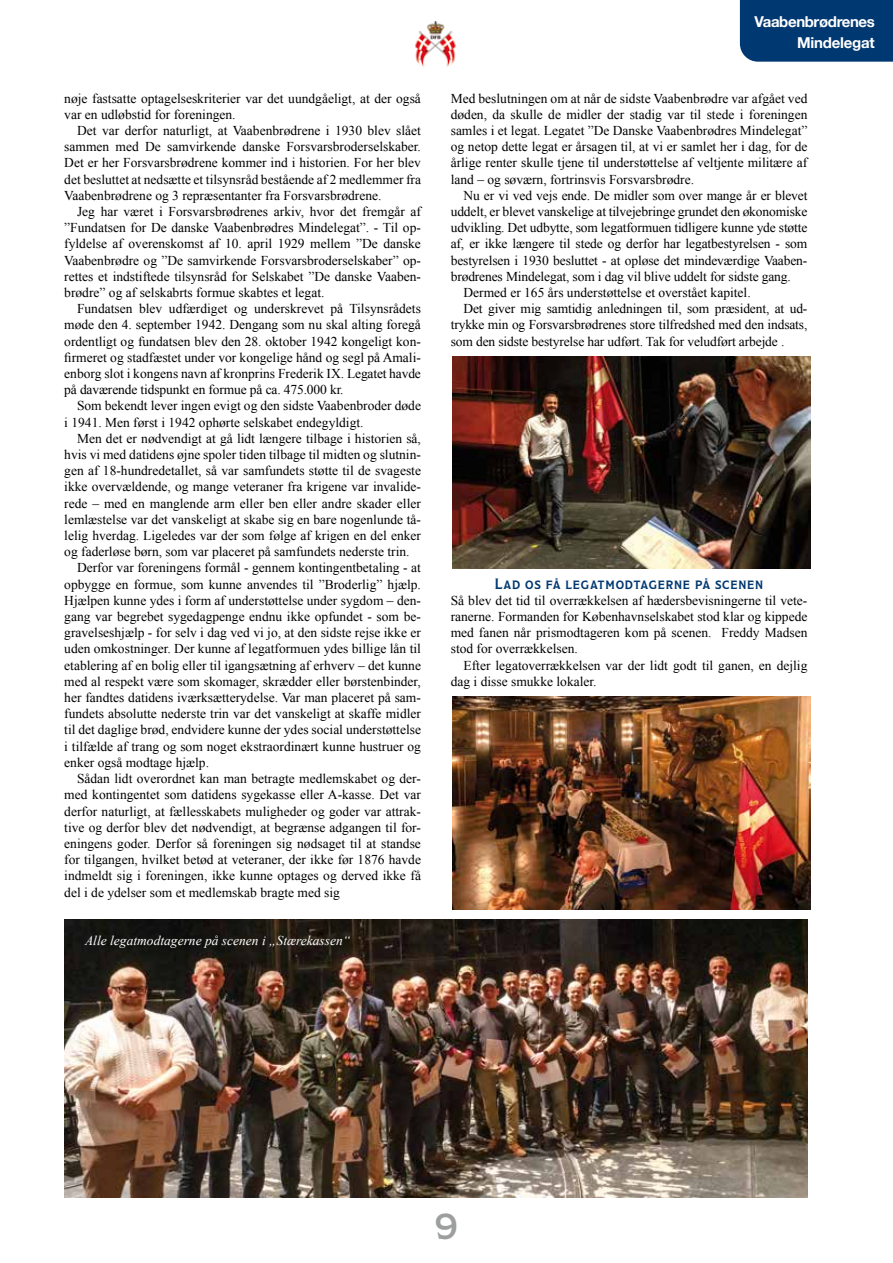
<style>
.page{position:relative;width:893px;height:1263px;background:#fff}
.page>*{position:absolute;margin:0;border:0;box-sizing:border-box;transform-origin:0 0}
.t1{font:36px "Modesto Lite";color:#9c9e9f}
.t2{font:15px "Modesto Lite";letter-spacing:.05em;color:#003871}
.t3{font:700 15px/21px "Helvetica Neue";letter-spacing:-.025em;color:#fff;text-align:right}
.t4{font:13.5px/16.2px "Times New Roman";color:#000;text-align:justify}
.t5{font:italic 13.5px "Times New Roman";color:#fff}
</style>
<div class="page">
<img style="left:415px;top:21px;width:41px;height:46px">
<div style="left:740px;top:0;width:153px;height:62px;background:#003871"></div>
<img style="left:64px;top:920px;width:743px;height:278px">
<img style="left:453px;top:356px;width:357px;height:213px">
<img style="left:453px;top:697px;width:357px;height:212px">
<p class="t4" style="left:64px;top:90px;width:358px">nøje fastsatte optagelseskriterier var det uundgåeligt, at der også var en udløbstid for foreningen.</p>
<p class="t4" style="left:64px;top:122px;width:358px;text-indent:13px">Det var derfor naturligt, at Vaabenbrødrene i 1930 blev slået sammen med De samvirkende danske Forsvarsbroderselskaber.<br>Det er her Forsvarsbrødrene kommer ind i historien. For her blev det besluttet at nedsætte et tilsynsråd bestående af 2 medlemmer fra Vaabenbrødrene og 3 repræsentanter fra Forsvarsbrødrene.</p>
<p class="t4" style="left:64px;top:203px;width:358px;text-indent:13px">Jeg har været i Forsvarsbrødrenes arkiv, hvor det fremgår af ”Fundatsen for De danske Vaabenbrødres Mindelegat”. - Til op&shy;fyldelse af overenskomst af 10. april 1929 mellem ”De danske Vaabenbrødre og ”De samvirkende Forsvarsbroderselskaber” op&shy;rettes et indstiftede tilsynsråd for Selskabet ”De danske Vaaben&shy;brødre” og af selskabrts formue skabtes et legat.</p>
<p class="t4" style="left:64px;top:300px;width:358px;text-indent:13px">Fundatsen blev udfærdiget og underskrevet på Tilsynsrådets møde den 4. september 1942. Dengang som nu skal alting foregå ordentligt og fundatsen blev den 28. oktober 1942 kongeligt kon&shy;firmeret og stadfæstet under vor kongelige hånd og segl på Amali&shy;enborg slot i kongens navn af kronprins Frederik IX. Legatet havde på daværende tidspunkt en formue på ca. 475.000 kr.</p>
<p class="t4" style="left:64px;top:398px;width:358px;text-indent:13px">Som bekendt lever ingen evigt og den sidste Vaabenbroder døde i 1941. Men først i 1942 ophørte selskabet endegyldigt.</p>
<p class="t4" style="left:77px;top:430px;width:345px">Men det er nødvendigt at gå lidt længere tilbage i historien så,</p>
<p class="t4" style="left:64px;top:446px;width:358px">hvis vi med datidens øjne spoler tiden tilbage til midten og slutnin-</p>
<p class="t4" style="left:64px;top:462px;width:358px">gen af 18-hundredetallet, så var samfundets støtte til de svageste</p>
<p class="t4" style="left:64px;top:479px;width:358px">ikke overvældende, og mange veteraner fra krigene var invalide-</p>
<p class="t4" style="left:64px;top:495px;width:358px">rede – med en manglende arm eller ben eller andre skader eller</p>
<p class="t4" style="left:64px;top:511px;width:358px">lemlæstelse var det vanskeligt at skabe sig en bare nogenlunde tå-</p>
<p class="t4" style="left:64px;top:527px;width:358px">lelig hverdag. Ligeledes var der som følge af krigen en del enker</p>
<p class="t4" style="left:64px;top:543px;width:347px">og faderløse børn, som var placeret på samfundets nederste trin.</p>
<p class="t4" style="left:77px;top:560px;width:345px">Derfor var foreningens formål - gennem kontingentbetaling - at</p>
<p class="t4" style="left:64px;top:576px;width:358px">opbygge en formue, som kunne anvendes til ”Broderlig” hjælp.</p>
<p class="t4" style="left:64px;top:592px;width:358px">Hjælpen kunne ydes i form af understøttelse under sygdom – den-</p>
<p class="t4" style="left:64px;top:608px;width:358px">gang var begrebet sygedagpenge endnu ikke opfundet - som be-</p>
<p class="t4" style="left:64px;top:624px;width:358px">gravelseshjælp - for selv i dag ved vi jo, at den sidste rejse ikke er</p>
<p class="t4" style="left:64px;top:641px;width:358px">uden omkostninger. Der kunne af legatformuen ydes billige lån til</p>
<p class="t4" style="left:64px;top:657px;width:358px">etablering af en bolig eller til igangsætning af erhverv – det kunne</p>
<p class="t4" style="left:64px;top:673px;width:358px">med al respekt være som skomager, skrædder eller børstenbinder,</p>
<p class="t4" style="left:64px;top:689px;width:358px">her fandtes datidens iværksætterydelse. Var man placeret på sam-</p>
<p class="t4" style="left:64px;top:705px;width:358px">fundets absolutte nederste trin var det vanskeligt at skaffe midler</p>
<p class="t4" style="left:64px;top:722px;width:358px">til det daglige brød, endvidere kunne der ydes social understøttelse</p>
<p class="t4" style="left:64px;top:738px;width:358px">i tilfælde af trang og som noget ekstraordinært kunne hustruer og</p>
<p class="t4" style="left:64px;top:754px;width:146px">enker også modtage hjælp.</p>
<p class="t4" style="left:77px;top:770px;width:345px">Sådan lidt overordnet kan man betragte medlemskabet og der-</p>
<p class="t4" style="left:64px;top:786px;width:358px">med kontingentet som datidens sygekasse eller A-kasse. Det var</p>
<p class="t4" style="left:64px;top:803px;width:358px">derfor naturligt, at fællesskabets muligheder og goder var attrak-</p>
<p class="t4" style="left:64px;top:819px;width:358px">tive og derfor blev det nødvendigt, at begrænse adgangen til for-</p>
<p class="t4" style="left:64px;top:835px;width:358px">eningens goder. Derfor så foreningen sig nødsaget til at standse</p>
<p class="t4" style="left:64px;top:851px;width:358px">for tilgangen, hvilket betød at veteraner, der ikke før 1876 havde</p>
<p class="t4" style="left:64px;top:867px;width:358px">indmeldt sig i foreningen, ikke kunne optages og derved ikke få</p>
<p class="t4" style="left:64px;top:884px;width:277px">del i de ydelser som et medlemskab bragte med sig</p>
<p class="t5" style="left:85px;top:931px;width:267px">Alle legatmodtagerne på scenen i „Stærekassen“</p>
<p class="t3" style="left:755px;top:12px;width:122px">Vaabenbrødrenes<br>Mindelegat</p>
<p class="t4" style="left:451px;top:90px;width:358px">Med beslutningen om at når de sidste Vaabenbrødre var afgået ved døden, da skulle de midler der stadig var til stede i foreningen samles i et legat. Legatet ”De Danske Vaabenbrødres Mindelegat” og netop dette legat er årsagen til, at vi er samlet her i dag, for de årlige renter skulle tjene til understøttelse af veltjente militære af land – og søværn, fortrinsvis Forsvarsbrødre.</p>
<p class="t4" style="left:463px;top:187px;width:345px">Nu er vi ved vejs ende. De midler som over mange år er blevet</p>
<p class="t4" style="left:451px;top:203px;width:358px">uddelt, er blevet vanskelige at tilvejebringe grundet den økonomiske</p>
<p class="t4" style="left:451px;top:219px;width:358px">udvikling. Det udbytte, som legatformuen tidligere kunne yde støtte</p>
<p class="t4" style="left:451px;top:236px;width:358px">af, er ikke længere til stede og derfor har legatbestyrelsen - som</p>
<p class="t4" style="left:451px;top:252px;width:358px">bestyrelsen i 1930 besluttet - at opløse det mindeværdige Vaaben-</p>
<p class="t4" style="left:451px;top:268px;width:342px">brødrenes Mindelegat, som i dag vil blive uddelt for sidste gang.</p>
<p class="t4" style="left:463px;top:284px;width:289px">Dermed er 165 års understøttelse et overstået kapitel.</p>
<p class="t4" style="left:463px;top:300px;width:345px">Det giver mig samtidig anledningen til, som præsident, at ud-</p>
<p class="t4" style="left:451px;top:317px;width:358px">trykke min og Forsvarsbrødrenes store tilfredshed med den indsats,</p>
<p class="t4" style="left:451px;top:333px;width:335px">som den sidste bestyrelse har udført. Tak for veludført arbejde .</p>
<p class="t2" style="left:495px;top:576px;width:270px">Lad os få legatmodtagerne på scenen</p>
<p class="t4" style="left:451px;top:592px;width:358px">Så blev det tid til overrækkelsen af hædersbevisningerne til vete&shy;ranerne. Formanden for Københavnselskabet stod klar og kippede med fanen når prismodtageren kom på scenen. Freddy Madsen stod for overrækkelsen.</p>
<p class="t4" style="left:451px;top:657px;width:358px;text-indent:13px">Efter legatoverrækkelsen var der lidt godt til ganen, en dejlig dag i disse smukke lokaler.</p>
<h1 class="t1" style="left:435px;top:1208px;width:24px">9</h1>
</div>
